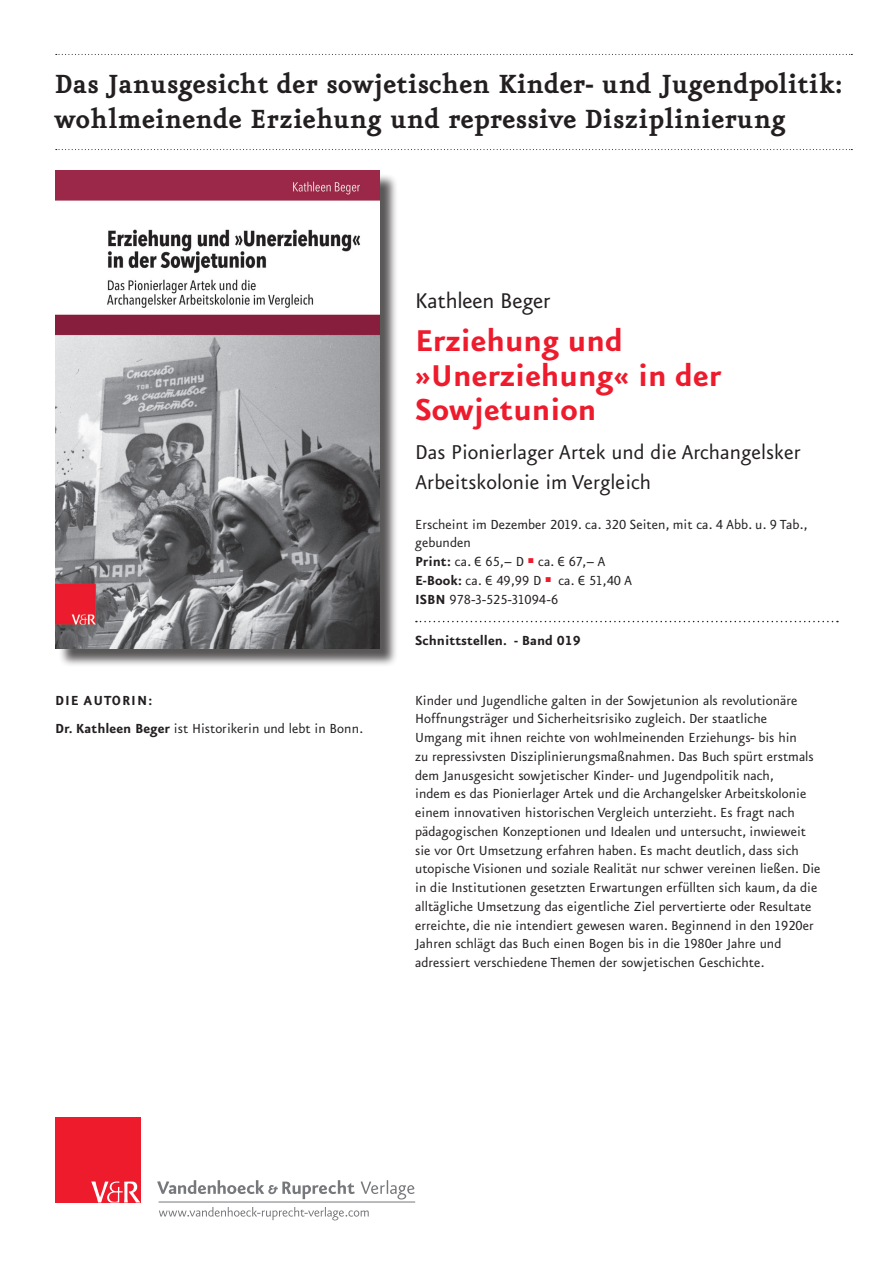
<style>
.page{position:relative;width:893px;height:1263px;background:#fff}
.page>*{position:absolute;margin:0;border:0;box-sizing:border-box;transform-origin:0 0}
.t1{font:700 36px/34.5px "VR Eureka Sans";color:#ee1b2d}
.Teaser{font:700 31.5px/34.5px "VR Eureka";color:#231f20}
.t2{font:25.5px "VR Eureka Sans";letter-spacing:-.01em;color:#231f20}
.t3{font:24px/30px "VR Eureka Sans";color:#231f20}
.Hg_Autor{font:15.75px/18.8px "VR Eureka Sans";color:#231f20}
.Autoreninfo___Intere{font:15.75px "VR Eureka Sans";color:#231f20}
.DF_HG_Autoren_Übersc{font:700 15.75px "VR Eureka Sans";color:#231f20}
.DF_HG_Autoren_Übersc-2{font:700 15.75px "VR Eureka Sans";letter-spacing:.06em;color:#231f20}
.s1{font-weight:700}
</style>
<div class="page">
<svg style="left:56px;top:54px;width:796px;height:1px"></svg>
<svg style="left:56px;top:149px;width:796px;height:1px"></svg>
<svg style="left:157px;top:1180px;width:258px;height:19px"></svg>
<hr style="left:159px;top:1201px;width:256px;height:1px;background:#76787b">
<svg style="left:159px;top:1207px;width:210px;height:13px"></svg>
<div style="left:55px;top:1117px;width:85px;height:85px;background:#ee1b2d"></div>
<svg style="left:91px;top:1181px;width:49px;height:21px"></svg>
<svg style="left:416px;top:621px;width:422px;height:1px"></svg>
<div style="left:58px;top:173px;width:340px;height:494px;background:#231f20;opacity:.75"></div>
<img style="left:56px;top:171px;width:323px;height:478px">
<p class="Teaser" style="left:54px;top:68px;width:790px">Das Janusgesicht der sowjetischen Kinder- und Jugendpolitik: wohlmeinende Erziehung und repressive Disziplinierung</p>
<p class="DF_HG_Autoren_Übersc-2" style="left:55px;top:693px;width:99px">DIE AUTORIN:</p>
<p class="Autoreninfo___Intere" style="left:55px;top:720px;width:309px"><span class="s1">Dr. Kathleen Beger</span> ist Historikerin und lebt in Bonn.</p>
<p class="t2" style="left:415px;top:288px;width:137px">Kathleen Beger</p>
<p class="t1" style="left:415px;top:324px;width:308px">Erziehung und »Unerziehung« in der<br>Sowjetunion</p>
<p class="t3" style="left:415px;top:437px;width:387px">Das Pionierlager Artek und die Archangelsker<br>Arbeitskolonie im Vergleich</p>
<p class="Hg_Autor" style="left:415px;top:515px;width:394px">Erscheint im Dezember 2019. ca. 320 Seiten, mit ca. 4 Abb. u. 9 Tab., gebunden</p>
<p class="Hg_Autor" style="left:415px;top:552px;width:192px"><span class="s1">Print:</span> ca. € 65,– D <sup>■</sup> ca. € 67,– A</p>
<p class="Hg_Autor" style="left:415px;top:571px;width:218px"><span class="s1">E-Book:</span> ca. € 49,99 D <sup>■</sup> ca. € 51,40 A</p>
<p class="Hg_Autor" style="left:415px;top:590px;width:145px"><span class="s1">ISBN</span> 978-3-525-31094-6</p>
<p class="DF_HG_Autoren_Übersc" style="left:415px;top:633px;width:167px">Schnittstellen. - Band 019</p>
<p class="Hg_Autor" style="left:415px;top:691px;width:407px">Kinder und Jugendliche galten in der Sowjetunion als revolutionäre Hoffnungsträger und Sicherheitsrisiko zugleich. Der staatliche<br>Umgang mit ihnen reichte von wohlmeinenden Erziehungs- bis hin<br>zu repressivsten Disziplinierungsmaßnahmen. Das Buch spürt erstmals dem Janusgesicht sowjetischer Kinder- und Jugendpolitik nach,<br>indem es das Pionierlager Artek und die Archangelsker Arbeitskolonie einem innovativen historischen Vergleich unterzieht. Es fragt nach pädagogischen Konzeptionen und Idealen und untersucht, inwieweit sie vor Ort Umsetzung erfahren haben. Es macht deutlich, dass sich utopische Visionen und soziale Realität nur schwer vereinen ließen. Die in die Institutionen gesetzten Erwartungen erfüllten sich kaum, da die alltägliche Umsetzung das eigentliche Ziel pervertierte oder Resultate erreichte, die nie intendiert gewesen waren. Beginnend in den 1920er Jahren schlägt das Buch einen Bogen bis in die 1980er Jahre und adressiert verschiedene Themen der sowjetischen Geschichte.</p>
</div>
